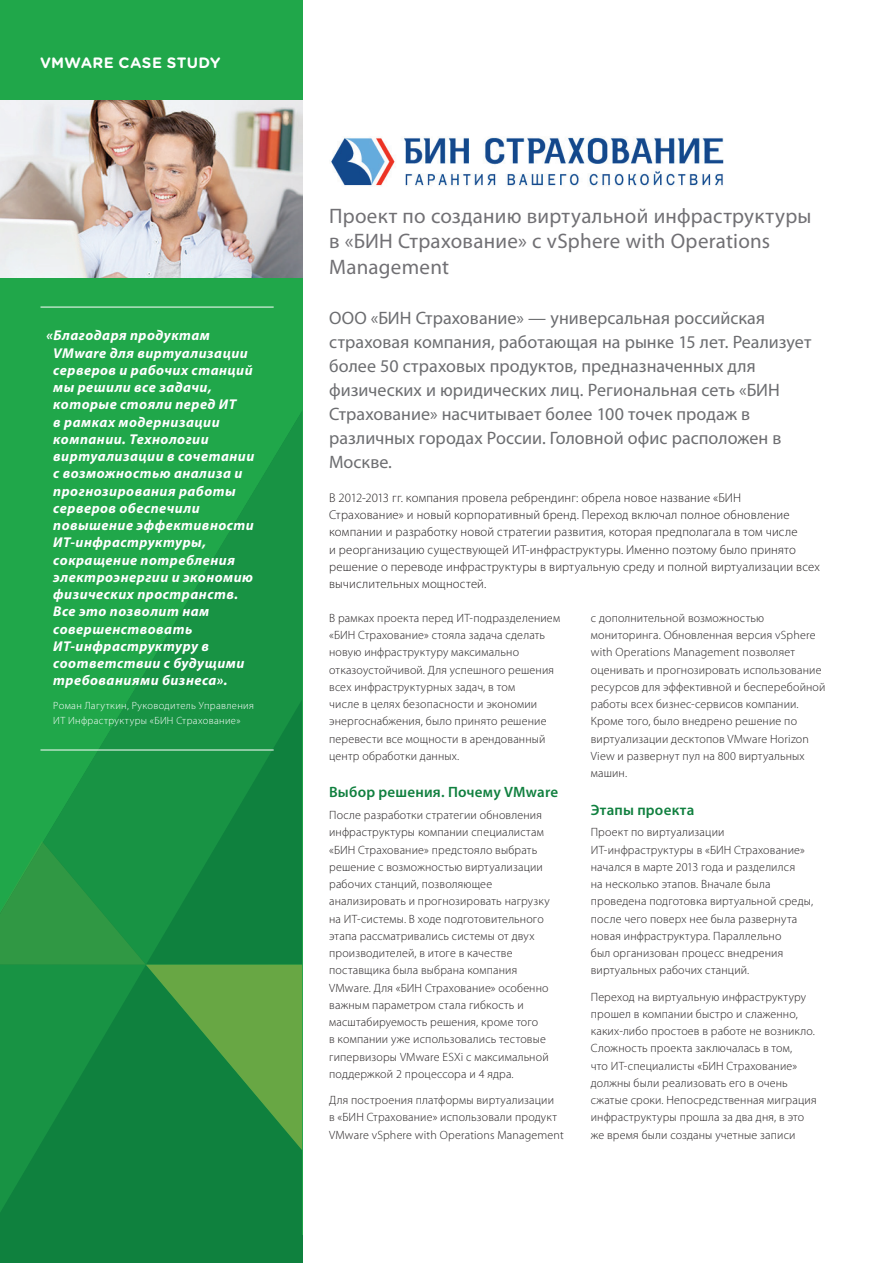
<style>
.page{position:relative;width:893px;height:1263px;background:#fff}
.page>*{position:absolute;margin:0;border:0;box-sizing:border-box;transform-origin:0 0}
.t1{font:21px/25.5px "Myriad Pro";letter-spacing:.015em;color:#717074}
.t2{font:18px/24px "Myriad Pro";letter-spacing:.005em;color:#6c6d70}
.t3{font:600 15px "Myriad Pro";letter-spacing:.015em;color:#10803f}
.t4{font:700 15px "Gotham Rounded";letter-spacing:.02em;color:#fff}
.t5{font:italic 700 14.25px/17.2px "Myriad Pro";letter-spacing:.035em;color:#fff}
.t6{font:300 12.75px/17.2px "Myriad Pro";letter-spacing:.015em;color:#231f20}
.t7{font:300 12px/17.2px "Myriad Pro";letter-spacing:.015em;color:#231f20}
.t8{font:300 10.5px/15px "Myriad Pro";letter-spacing:.035em;color:#fff}
</style>
<div class="page">
<div style="left:0;top:0;width:302px;height:1235px;background:#20a74a"></div>
<div style="left:0;top:1213px;width:302px;height:50px;background:#0f813e"></div>
<svg style="left:43px;top:412px;width:259px;height:429px"></svg>
<svg style="left:0;top:841px;width:302px;height:372px;background:#1f8d41"></svg>
<img style="left:0;top:101px;width:302px;height:176px">
<img style="left:331px;top:137px;width:393px;height:49px">
<hr style="left:40px;top:307px;width:234px;height:1px;background:#fff">
<hr style="left:40px;top:750px;width:234px;height:1px;background:#fff">
<p class="t4" style="left:40px;top:51px;width:182px">VMWARE CASE STUDY</p>
<p class="t5" style="left:53px;top:326px;width:203px;text-indent:-7px">«Благодаря продуктам<br>VMware для виртуализации серверов и рабочих станций мы решили все задачи, которые стояли перед ИТ<br>в рамках модернизации компании. Технологии виртуализации в сочетании с возможностью анализа и прогнозирования работы серверов обеспечили повышение эффективности<br>ИТ-инфраструктуры, сокращение потребления электроэнергии и экономию физических пространств.<br>Все это позволит нам совершенствовать<br>ИТ-инфраструктуру в соответствии с будущими требованиями бизнеса».</p>
<p class="t8" style="left:53px;top:698px;width:202px">Роман Лагуткин, Руководитель Управления<br>ИТ Инфраструктуры «БИН Страхование»</p>
<h1 class="t1" style="left:329px;top:203px;width:484px">Проект по созданию виртуальной инфраструктуры в «БИН Страхование» с vSphere with Operations<br>Management</h1>
<p class="t2" style="left:329px;top:306px;width:484px">ООО «БИН Страхование» — универсальная российская страховая компания, работающая на рынке 15 лет. Реализует более 50 страховых продуктов, предназначенных для физических и юридических лиц. Региональная сеть «БИН Страхование» насчитывает более 100 точек продаж в различных городах России. Головной офис расположен в Москве.</p>
<p class="t6" style="left:329px;top:489px;width:492px">В 2012-2013 гг. компания провела ребрендинг: обрела новое название «БИН<br>Страхование» и новый корпоративный бренд. Переход включал полное обновление компании и разработку новой стратегии развития, которая предполагала в том числе<br>и реорганизацию существующей ИТ-инфраструктуры. Именно поэтому было принято решение о переводе инфраструктуры в виртуальную среду и полной виртуализации всех вычислительных мощностей.</p>
<p class="t7" style="left:329px;top:609px;width:232px">В рамках проекта перед ИТ-подразделением «БИН Страхование» стояла задача сделать новую инфраструктуру максимально отказоустойчивой. Для успешного решения всех инфраструктурных задач, в том<br>числе в целях безопасности и экономии энергоснабжения, было принято решение перевести все мощности в арендованный центр обработки данных.</p>
<p class="t3" style="left:329px;top:783px;width:231px">Выбор решения. Почему VMware</p>
<p class="t7" style="left:329px;top:806px;width:222px">После разработки стратегии обновления инфраструктуры компании специалистам «БИН Страхование» предстояло выбрать решение с возможностью виртуализации рабочих станций, позволяющее анализировать и прогнозировать нагрузку на ИТ-системы. В ходе подготовительного этапа рассматривались системы от двух производителей, в итоге в качестве поставщика была выбрана компания VMware. Для «БИН Страхование» особенно важным параметром стала гибкость и масштабируемость решения, кроме того<br>в компании уже использовались тестовые гипервизоры VMware ESXi с максимальной поддержкой 2 процессора и 4 ядра.</p>
<p class="t7" style="left:329px;top:1091px;width:236px">Для построения платформы виртуализации<br>в «БИН Страхование» использовали продукт<br>VMware vSphere with Operations Management</p>
<p class="t7" style="left:591px;top:609px;width:236px">с дополнительной возможностью мониторинга. Обновленная версия vSphere with Operations Management позволяет оценивать и прогнозировать использование ресурсов для эффективной и бесперебойной работы всех бизнес-сервисов компании.<br>Кроме того, было внедрено решение по виртуализации десктопов VMware Horizon View и развернут пул на 800 виртуальных машин.</p>
<p class="t3" style="left:591px;top:800px;width:105px">Этапы проекта</p>
<p class="t7" style="left:591px;top:824px;width:224px">Проект по виртуализации ИТ-инфраструктуры в «БИН Страхование» начался в марте 2013 года и разделился<br>на несколько этапов. Вначале была проведена подготовка виртуальной среды, после чего поверх нее была развернута новая инфраструктура. Параллельно<br>был организован процесс внедрения виртуальных рабочих станций.</p>
<p class="t7" style="left:591px;top:988px;width:227px">Переход на виртуальную инфраструктуру прошел в компании быстро и слаженно, каких-либо простоев в работе не возникло.<br>Сложность проекта заключалась в том,<br>что ИТ-специалисты «БИН Страхование» должны были реализовать его в очень сжатые сроки. Непосредственная миграция инфраструктуры прошла за два дня, в это же время были созданы учетные записи</p>
</div>
